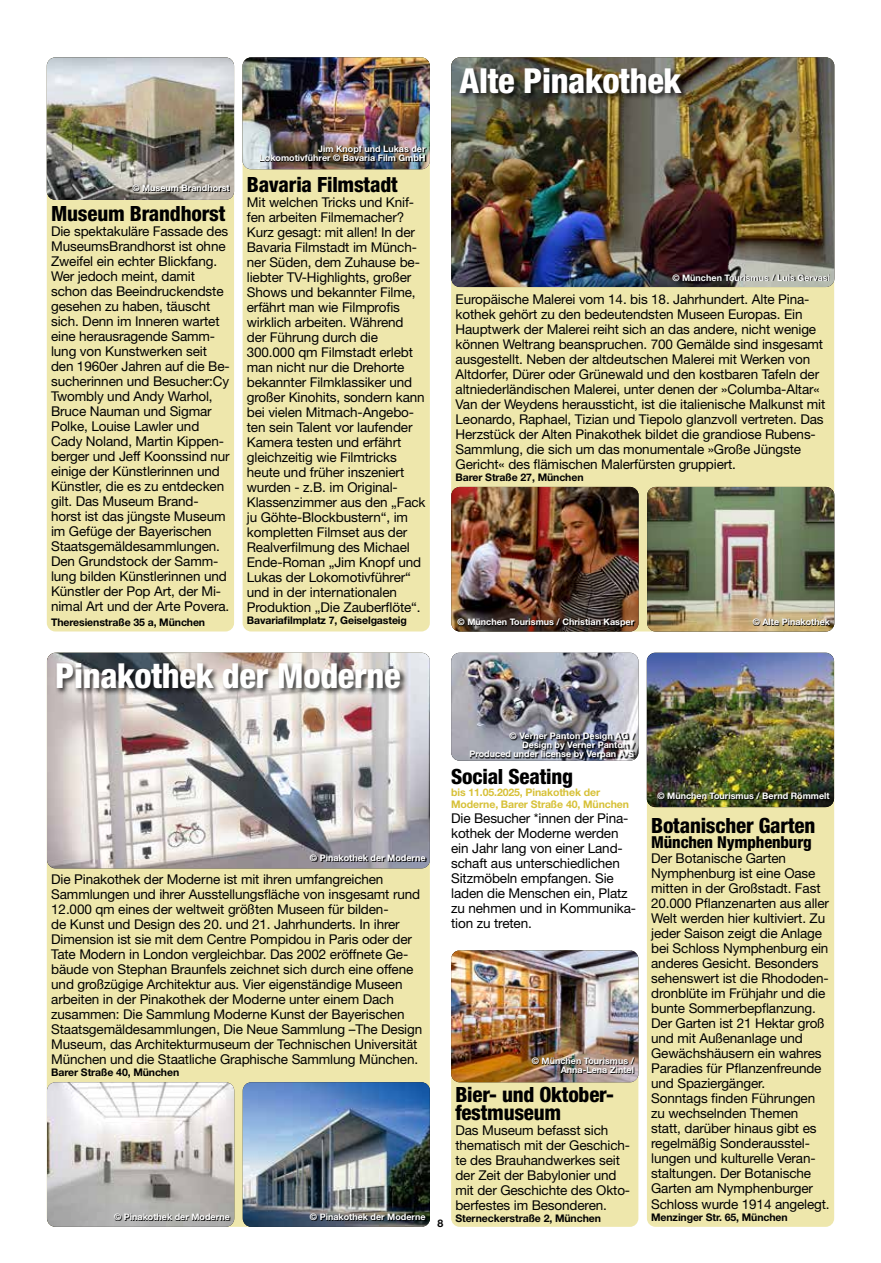
<style>
.page{position:relative;width:881px;height:1263px;background:#fff}
.page>*{position:absolute;margin:0;border:0;box-sizing:border-box;transform-origin:0 0}
.t1{font:800 condensed 34.5px "Helvetica Neue LT";letter-spacing:-.01em;color:#fff}
.t2{font:800 condensed 21px/18px "Helvetica Neue LT";letter-spacing:-.01em;color:#000}
.t3{font:800 condensed 16.5px "Helvetica Neue LT";letter-spacing:-.01em;color:#000}
.t4{font:13.5px/15px "Helvetica Neue LT";letter-spacing:-.01em;color:#000}
.t5{font:700 10.5px "Helvetica Neue LT";letter-spacing:-.01em;color:#000}
.t6{font:700 10.5px/12px "Helvetica Neue LT";letter-spacing:-.01em;color:#d7c138}
.t7{font:700 9px/9px "Helvetica Neue LT";color:#fff;text-align:right}
</style>
<div class="page">
<div style="left:451px;top:57px;width:382px;height:574px;background:#eee7ac;border-radius:9px"></div>
<img style="left:647px;top:487px;width:186px;height:144px">
<svg style="left:752px;top:618px;width:78px;height:8px"></svg>
<img style="left:451px;top:487px;width:187px;height:144px">
<svg style="left:457px;top:618px;width:178px;height:9px;background:#32221b"></svg>
<img style="left:451px;top:57px;width:382px;height:230px">
<svg style="left:672px;top:274px;width:158px;height:7px"></svg>
<div style="left:458px;top:66px;width:230px;height:35px;background:#000;opacity:.75"></div>
<div style="left:646px;top:653px;width:187px;height:574px;background:#eee7ac;border-radius:9px"></div>
<img style="left:646px;top:653px;width:187px;height:154px">
<svg style="left:657px;top:792px;width:173px;height:8px"></svg>
<div style="left:451px;top:950px;width:187px;height:277px;background:#eee7ac;border-radius:9px"></div>
<img style="left:451px;top:950px;width:187px;height:132px">
<img style="left:531px;top:1057px;width:103px;height:16px">
<div style="left:47px;top:653px;width:382px;height:574px;background:#eee7ac;border-radius:9px"></div>
<img style="left:243px;top:1082px;width:186px;height:145px">
<svg style="left:310px;top:1213px;width:116px;height:8px"></svg>
<img style="left:47px;top:1082px;width:187px;height:145px">
<svg style="left:114px;top:1213px;width:116px;height:8px"></svg>
<img style="left:47px;top:653px;width:382px;height:215px">
<svg style="left:310px;top:854px;width:116px;height:8px"></svg>
<div style="left:55px;top:661px;width:352px;height:35px;background:#000;opacity:.75"></div>
<img style="left:451px;top:653px;width:187px;height:108px">
<img style="left:470px;top:733px;width:165px;height:27px">
<div style="left:47px;top:57px;width:187px;height:574px;background:#eee7ac;border-radius:9px"></div>
<img style="left:47px;top:57px;width:187px;height:143px">
<svg style="left:132px;top:184px;width:98px;height:8px"></svg>
<div style="left:242px;top:57px;width:187px;height:574px;background:#eee7ac;border-radius:9px"></div>
<img style="left:242px;top:57px;width:187px;height:112px">
<img style="left:260px;top:146px;width:166px;height:16px">
<h1 class="t1" style="left:459px;top:59px;width:223px">Alte Pinakothek</h1>
<p class="t7" style="left:259px;top:145px;width:167px">Jim Knopf und Lukas der<br>Lokomotivführer © Bavaria Film GmbH</p>
<p class="t7" style="left:132px;top:183px;width:99px">© Museum Brandhorst</p>
<h2 class="t2" style="left:247px;top:176px;width:152px">Bavaria Filmstadt</h2>
<p class="t4" style="left:247px;top:195px;width:180px">Mit welchen Tricks und Knif&shy;fen arbeiten Filmemacher?<br>Kurz gesagt: mit allen! In der<br>Bavaria Filmstadt im Münch&shy;ner Süden, dem Zuhause be&shy;liebter TV-Highlights, großer<br>Shows und bekannter Filme, erfährt man wie Filmprofis wirklich arbeiten. Während der Führung durch die<br>300.000 qm Filmstadt erlebt man nicht nur die Drehorte bekannter Filmklassiker und großer Kinohits, sondern kann bei vielen Mitmach-Angebo&shy;ten sein Talent vor laufender<br>Kamera testen und erfährt gleichzeitig wie Filmtricks heute und früher inszeniert wurden - z.B. im Original-<br>Klassenzimmer aus den „Fack ju Göhte-Blockbustern“, im kompletten Filmset aus der<br>Realverfilmung des Michael<br>Ende-Roman „Jim Knopf und<br>Lukas der Lokomotivführer“ und in der internationalen<br>Produktion „Die Zauberflöte“.</p>
<p class="t5" style="left:247px;top:614px;width:162px">Bavariafilmplatz 7, Geiselgasteig</p>
<h2 class="t2" style="left:51px;top:204px;width:176px">Museum Brandhorst</h2>
<p class="t4" style="left:51px;top:224px;width:180px">Die spektakuläre Fassade des<br>MuseumsBrandhorst ist ohne<br>Zweifel ein echter Blickfang.<br>Wer jedoch meint, damit schon das Beeindruckendste gesehen zu haben, täuscht sich. Denn im Inneren wartet eine herausragende Samm&shy;lung von Kunstwerken seit den 1960er Jahren auf die Be&shy;sucherinnen und Besucher:Cy<br>Twombly und Andy Warhol,<br>Bruce Nauman und Sigmar<br>Polke, Louise Lawler und<br>Cady Noland, Martin Kippen&shy;berger und Jeff Koonssind nur einige der Künstlerinnen und<br>Künstler, die es zu entdecken gilt. Das Museum Brand&shy;horst ist das jüngste Museum im Gefüge der Bayerischen<br>Staatsgemäldesammlungen.<br>Den Grundstock der Samm&shy;lung bilden Künstlerinnen und<br>Künstler der Pop Art, der Mi&shy;nimal Art und der Arte Povera.</p>
<p class="t5" style="left:51px;top:616px;width:156px">Theresienstraße 35 a, München</p>
<h1 class="t1" style="left:55px;top:654px;width:347px">Pinakothek der Moderne</h1>
<p class="t7" style="left:672px;top:273px;width:159px">© München Tourismus / Luis Gervasi</p>
<p class="t4" style="left:455px;top:291px;width:371px">Europäische Malerei vom 14. bis 18. Jahrhundert. Alte Pina&shy;kothek gehört zu den bedeutendsten Museen Europas. Ein Hauptwerk der Malerei reiht sich an das andere, nicht wenige können Weltrang beanspruchen. 700 Gemälde sind insgesamt ausgestellt. Neben der altdeutschen Malerei mit Werken von Altdorfer, Dürer oder Grünewald und den kostbaren Tafeln der altniederländischen Malerei, unter denen der »Columba-Altar« Van der Weydens heraussticht, ist die italienische Malkunst mit Leonardo, Raphael, Tizian und Tiepolo glanzvoll vertreten. Das Herzstück der Alten Pinakothek bildet die grandiose Rubens-Sammlung, die sich um das monumentale »Große Jüngste Gericht« des flämischen Malerfürsten gruppiert.</p>
<p class="t5" style="left:455px;top:471px;width:129px">Barer Straße 27, München</p>
<p class="t7" style="left:457px;top:617px;width:178px">© München Tourismus / Christian Kasper</p>
<p class="t7" style="left:752px;top:617px;width:79px">© Alte Pinakothek</p>
<p class="t7" style="left:310px;top:853px;width:117px">© Pinakothek der Moderne</p>
<p class="t4" style="left:51px;top:872px;width:372px">Die Pinakothek der Moderne ist mit ihren umfangreichen Sammlungen und ihrer Ausstellungsfläche von insgesamt rund 12.000 qm eines der weltweit größten Museen für bilden-<br>de Kunst und Design des 20. und 21. Jahrhunderts. In ihrer Dimension ist sie mit dem Centre Pompidou in Paris oder der Tate Modern in London vergleichbar. Das 2002 eröffnete Ge&shy;bäude von Stephan Braunfels zeichnet sich durch eine offene und großzügige Architektur aus. Vier eigenständige Museen arbeiten in der Pinakothek der Moderne unter einem Dach zusammen: Die Sammlung Moderne Kunst der Bayerischen Staatsgemäldesammlungen, Die Neue Sammlung –The Design Museum, das Architekturmuseum der Technischen Universität München und die Staatliche Graphische Sammlung München.</p>
<p class="t5" style="left:51px;top:1066px;width:129px">Barer Straße 40, München</p>
<p class="t7" style="left:114px;top:1212px;width:117px">© Pinakothek der Moderne</p>
<p class="t7" style="left:310px;top:1212px;width:117px">© Pinakothek der Moderne</p>
<p class="t7" style="left:469px;top:731px;width:166px">© Verner Panton Design AG /<br>Design by Verner Panton /<br>Produced under license by Verpan A/S</p>
<h2 class="t2" style="left:451px;top:767px;width:123px">Social Seating</h2>
<p class="t6" style="left:451px;top:786px;width:179px">bis 11.05.2025, Pinakothek der<br>Moderne, Barer Straße 40, München</p>
<p class="t4" style="left:451px;top:811px;width:186px">Die Besucher *innen der Pina&shy;kothek der Moderne werden ein Jahr lang von einer Land&shy;schaft aus unterschiedlichen<br>Sitzmöbeln empfangen. Sie laden die Menschen ein, Platz zu nehmen und in Kommunika&shy;tion zu treten.</p>
<p class="t5" style="left:437px;top:1216px;width:7px">8</p>
<p class="t7" style="left:531px;top:1056px;width:104px">© München Tourismus /<br>Anna-Lena Zintel</p>
<h2 class="t2" style="left:455px;top:1085px;width:160px">Bier- und Oktober&shy;festmuseum</h2>
<p class="t4" style="left:455px;top:1123px;width:176px">Das Museum befasst sich thematisch mit der Geschich&shy;te des Brauhandwerkes seit der Zeit der Babylonier und mit der Geschichte des Okto&shy;berfestes im Besonderen.</p>
<p class="t5" style="left:455px;top:1212px;width:147px">Sterneckerstraße 2, München</p>
<p class="t7" style="left:657px;top:791px;width:174px">© München Tourismus / Bernd Römmelt</p>
<h2 class="t2" style="left:651px;top:817px;width:166px">Botanischer Garten</h2>
<p class="t3" style="left:651px;top:832px;width:162px">München Nymphenburg</p>
<p class="t4" style="left:651px;top:851px;width:180px">Der Botanische Garten<br>Nymphenburg ist eine Oase mitten in der Großstadt. Fast<br>20.000 Pflanzenarten aus aller<br>Welt werden hier kultiviert. Zu jeder Saison zeigt die Anlage bei Schloss Nymphenburg ein anderes Gesicht. Besonders sehenswert ist die Rhododen&shy;dronblüte im Frühjahr und die bunte Sommerbepflanzung.<br>Der Garten ist 21 Hektar groß und mit Außenanlage und<br>Gewächshäusern ein wahres<br>Paradies für Pflanzenfreunde und Spaziergänger.<br>Sonntags finden Führungen zu wechselnden Themen statt, darüber hinaus gibt es regelmäßig Sonderausstel&shy;lungen und kulturelle Veran&shy;staltungen. Der Botanische<br>Garten am Nymphenburger<br>Schloss wurde 1914 angelegt.</p>
<p class="t5" style="left:651px;top:1210px;width:138px">Menzinger Str. 65, München</p>
</div>
